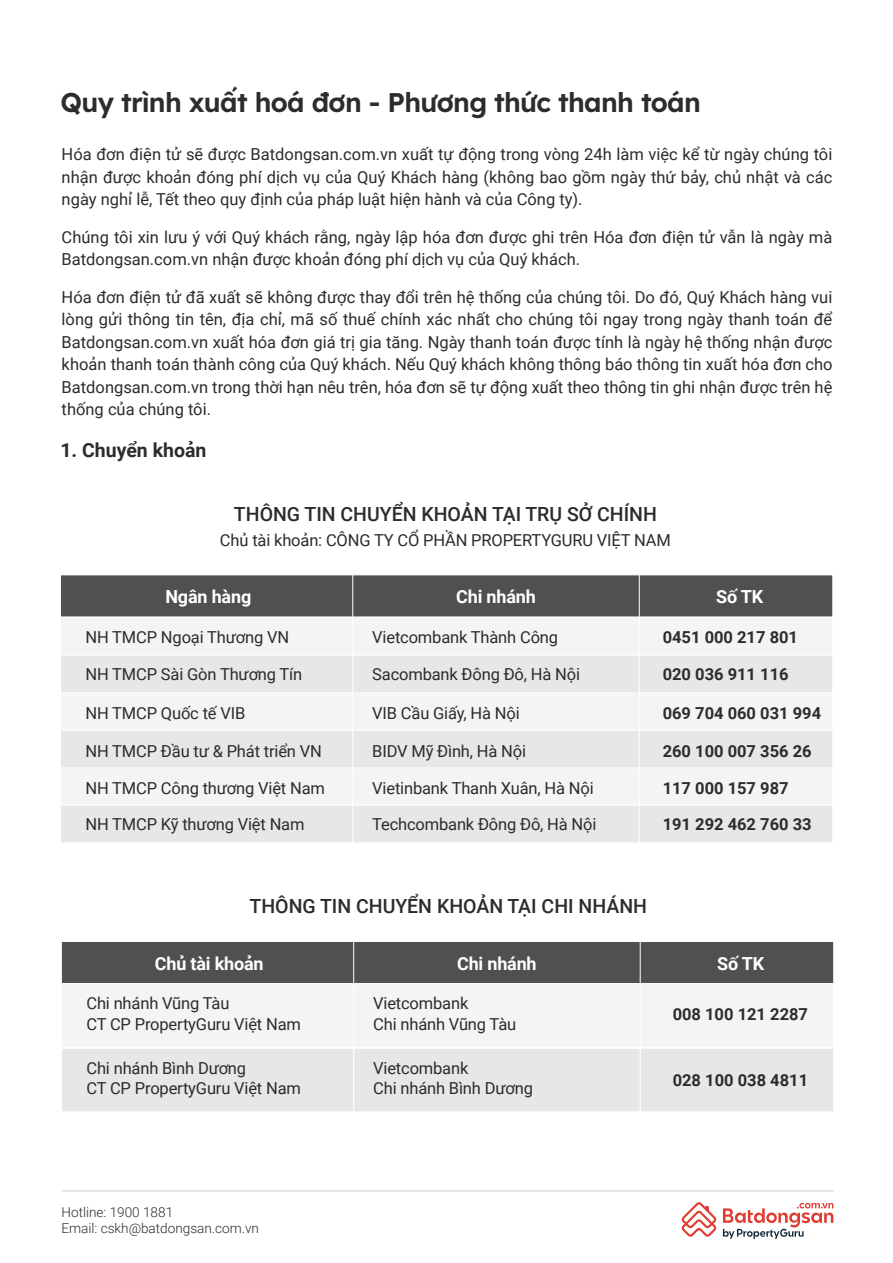
<style>
.page{position:relative;width:893px;height:1263px;background:#fff}
.page>*{position:absolute;margin:0;border:0;box-sizing:border-box;transform-origin:0 0}
.t1{font:600 27px "Lexend";letter-spacing:-.025em;color:#2c2c2c}
.t2{font:500 19.5px "Roboto";color:#2c2c2c}
.t3{font:700 19.5px "Roboto";color:#2c2c2c}
.t4{font:700 18px "Roboto";letter-spacing:-.01em;color:#fff}
.t5{font:16.5px/22.5px "Roboto";letter-spacing:-.01em;color:#2c2c2c}
.t6{font:700 16.5px "Roboto";color:#2c2c2c}
.t7{font:300 13.65px/16.4px "Roboto";color:#2c2c2c}
</style>
<div class="page">
<hr style="left:61px;top:1191px;width:773px;height:1px;background:#97999b">
<svg style="left:682px;top:1202px;width:34px;height:35px"></svg>
<svg style="left:723px;top:1203px;width:110px;height:36px"></svg>
<div style="left:60px;top:767px;width:773px;height:38px;background:#f4f4f4"></div>
<div style="left:60px;top:805px;width:773px;height:38px;background:#e6e7e8;border:1px solid #fff"></div>
<div style="left:60px;top:692px;width:773px;height:38px;background:#f4f4f4"></div>
<div style="left:60px;top:730px;width:773px;height:38px;background:#e6e7e8;border:1px solid #fff"></div>
<div style="left:60px;top:574px;width:773px;height:43px;background:#505050;border:1px solid #fff"></div>
<div style="left:60px;top:617px;width:773px;height:38px;background:#f4f4f4"></div>
<div style="left:60px;top:655px;width:773px;height:38px;background:#e6e7e8;border:1px solid #fff"></div>
<hr style="left:352px;top:575px;width:1px;height:305px;background:#fff">
<hr style="left:639px;top:575px;width:1px;height:305px;background:#fff">
<div style="left:61px;top:1048px;width:773px;height:64px;background:#e6e7e8;border:1px solid #fff"></div>
<div style="left:61px;top:941px;width:773px;height:43px;background:#505050;border:1px solid #fff"></div>
<div style="left:61px;top:983px;width:773px;height:65px;background:#f4f4f4"></div>
<hr style="left:353px;top:941px;width:1px;height:235px;background:#fff">
<hr style="left:640px;top:941px;width:1px;height:235px;background:#fff">
<h1 class="t1" style="left:60px;top:83px;width:642px">Quy trình xuất hoá đơn - Phương thức thanh toán</h1>
<p class="t5" style="left:62px;top:143px;width:772px;text-align:justify">Hóa đơn điện tử sẽ được Batdongsan.com.vn xuất tự động trong vòng 24h làm việc kể từ ngày chúng tôi nhận được khoản đóng phí dịch vụ của Quý Khách hàng (không bao gồm ngày thứ bảy, chủ nhật và các ngày nghỉ lễ, Tết theo quy định của pháp luật hiện hành và của Công ty).</p>
<p class="t5" style="left:62px;top:225px;width:772px">Chúng tôi xin lưu ý với Quý khách rằng, ngày lập hóa đơn được ghi trên Hóa đơn điện tử vẫn là ngày mà<br>Batdongsan.com.vn nhận được khoản đóng phí dịch vụ của Quý khách.</p>
<p class="t5" style="left:62px;top:285px;width:772px;text-align:justify">Hóa đơn điện tử đã xuất sẽ không được thay đổi trên hệ thống của chúng tôi. Do đó, Quý Khách hàng vui lòng gửi thông tin tên, địa chỉ, mã số thuế chính xác nhất cho chúng tôi ngay trong ngày thanh toán để Batdongsan.com.vn xuất hóa đơn giá trị gia tăng. Ngày thanh toán được tính là ngày hệ thống nhận được khoản thanh toán thành công của Quý khách. Nếu Quý khách không thông báo thông tin xuất hóa đơn cho Batdongsan.com.vn trong thời hạn nêu trên, hóa đơn sẽ tự động xuất theo thông tin ghi nhận được trên hệ thống của chúng tôi.</p>
<p class="t3" style="left:60px;top:436px;width:147px">1. Chuyển khoản</p>
<p class="t2" style="left:234px;top:500px;width:424px">THÔNG TIN CHUYỂN KHOẢN TẠI TRỤ SỞ CHÍNH</p>
<p class="t5" style="left:220px;top:528px;width:452px">Chủ tài khoản: CÔNG TY CỔ PHẦN PROPERTYGURU VIỆT NAM</p>
<p class="t4" style="left:165px;top:584px;width:87px">Ngân hàng</p>
<p class="t4" style="left:456px;top:584px;width:81px">Chi nhánh</p>
<p class="t4" style="left:716px;top:584px;width:49px">Số TK</p>
<p class="t5" style="left:86px;top:625px;width:205px">NH TMCP Ngoại Thương VN</p>
<p class="t5" style="left:86px;top:662px;width:218px">NH TMCP Sài Gòn Thương Tín</p>
<p class="t5" style="left:372px;top:625px;width:187px">Vietcombank Thành Công</p>
<p class="t6" style="left:663px;top:625px;width:137px">0451 000 217 801</p>
<p class="t5" style="left:372px;top:662px;width:209px">Sacombank Đông Đô, Hà Nội</p>
<p class="t6" style="left:663px;top:663px;width:127px">020 036 911 116</p>
<p class="t5" style="left:86px;top:701px;width:161px">NH TMCP Quốc tế VIB</p>
<p class="t5" style="left:372px;top:701px;width:149px">VIB Cầu Giấy, Hà Nội</p>
<p class="t6" style="left:663px;top:702px;width:160px">069 704 060 031 994</p>
<p class="t5" style="left:86px;top:739px;width:238px">NH TMCP Đầu tư &amp; Phát triển VN</p>
<p class="t5" style="left:86px;top:776px;width:241px">NH TMCP Công thương Việt Nam</p>
<p class="t5" style="left:372px;top:739px;width:155px">BIDV Mỹ Đình, Hà Nội</p>
<p class="t6" style="left:663px;top:739px;width:151px">260 100 007 356 26</p>
<p class="t5" style="left:372px;top:776px;width:223px">Vietinbank Thanh Xuân, Hà Nội</p>
<p class="t6" style="left:663px;top:777px;width:127px">117 000 157 987</p>
<p class="t5" style="left:86px;top:812px;width:221px">NH TMCP Kỹ thương Việt Nam</p>
<p class="t5" style="left:372px;top:812px;width:226px">Techcombank Đông Đô, Hà Nội</p>
<p class="t6" style="left:663px;top:813px;width:151px">191 292 462 760 33</p>
<p class="t2" style="left:250px;top:892px;width:399px">THÔNG TIN CHUYỂN KHOẢN TẠI CHI NHÁNH</p>
<p class="t4" style="left:155px;top:951px;width:110px">Chủ tài khoản</p>
<p class="t4" style="left:457px;top:951px;width:81px">Chi nhánh</p>
<p class="t4" style="left:717px;top:951px;width:49px">Số TK</p>
<p class="t5" style="left:86px;top:992px;width:216px;line-height:20.5px">Chi nhánh Vũng Tàu<br>CT CP PropertyGuru Việt Nam</p>
<p class="t5" style="left:373px;top:992px;width:145px;line-height:20.5px">Vietcombank<br>Chi nhánh Vũng Tàu</p>
<p class="t6" style="left:673px;top:1002px;width:137px">008 100 121 2287</p>
<p class="t5" style="left:86px;top:1057px;width:216px;line-height:20.5px">Chi nhánh Bình Dương<br>CT CP PropertyGuru Việt Nam</p>
<p class="t5" style="left:373px;top:1057px;width:161px;line-height:20.5px">Vietcombank<br>Chi nhánh Bình Dương</p>
<p class="t6" style="left:673px;top:1068px;width:137px">028 100 038 4811</p>
<p class="t7" style="left:61px;top:1203px;width:199px">Hotline: 1900 1881<br>Email: cskh@batdongsan.com.vn</p>
</div>
